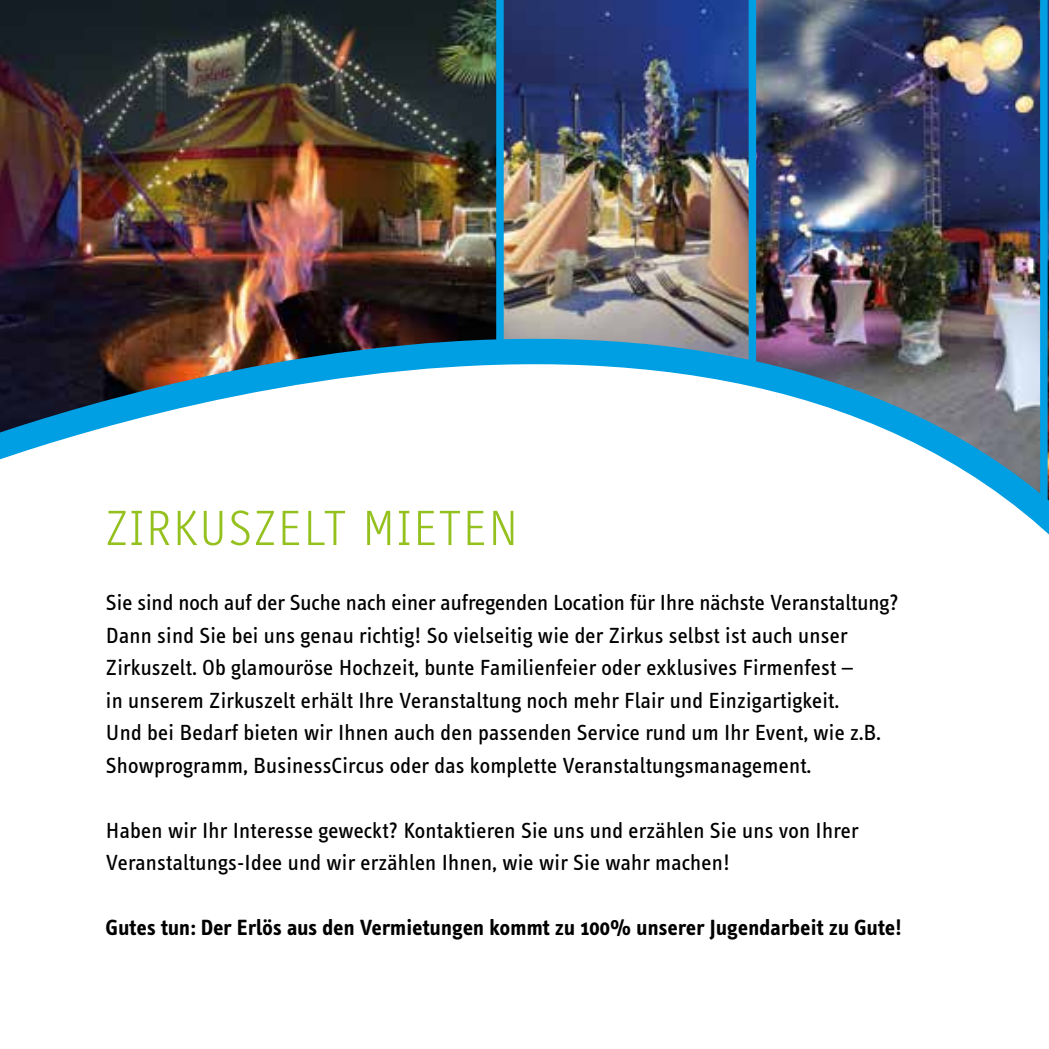
<style>
.page{position:relative;width:1049px;height:1049px;background:#fff}
.page>*{position:absolute;margin:0;border:0;box-sizing:border-box;transform-origin:0 0}
.t1{font:300 50px "Letter Gothic Text";letter-spacing:.05em;color:#95c11f}
.t2{font:22.5px/32.5px "Info Text";letter-spacing:.01em;color:#000}
.t3{font:700 22.5px "Info Text";letter-spacing:.01em;color:#000}
</style>
<div class="page">
<svg style="left:1047px;top:0;width:2px;height:166px"></svg>
<img style="left:0;top:0;width:496px;height:166px">
<img style="left:496px;top:0;width:253px;height:166px">
<img style="left:749px;top:0;width:298px;height:166px">
<img style="left:0;top:166px;width:1049px;height:369px">
<h1 class="t1" style="left:106px;top:501px;width:413px">ZIRKUSZELT MIETEN</h1>
<p class="t2" style="left:106px;top:586px;width:794px">Sie sind noch auf der Suche nach einer aufregenden Location für Ihre nächste Veranstaltung?<br>Dann sind Sie bei uns genau richtig! So vielseitig wie der Zirkus selbst ist auch unser Zirkuszelt. Ob glamouröse Hochzeit, bunte Familienfeier oder exklusives Firmenfest –<br>in unserem Zirkuszelt erhält Ihre Veranstaltung noch mehr Flair und Einzigartigkeit.<br>Und bei Bedarf bieten wir Ihnen auch den passenden Service rund um Ihr Event, wie z.B.<br>Showprogramm, BusinessCircus oder das komplette Veranstaltungsmanagement.</p>
<p class="t2" style="left:106px;top:814px;width:754px">Haben wir Ihr Interesse geweckt? Kontaktieren Sie uns und erzählen Sie uns von Ihrer<br>Veranstaltungs-Idee und wir erzählen Ihnen, wie wir Sie wahr machen!</p>
<p class="t3" style="left:106px;top:915px;width:797px">Gutes tun: Der Erlös aus den Vermietungen kommt zu 100% unserer Jugendarbeit zu Gute!</p>
</div>
